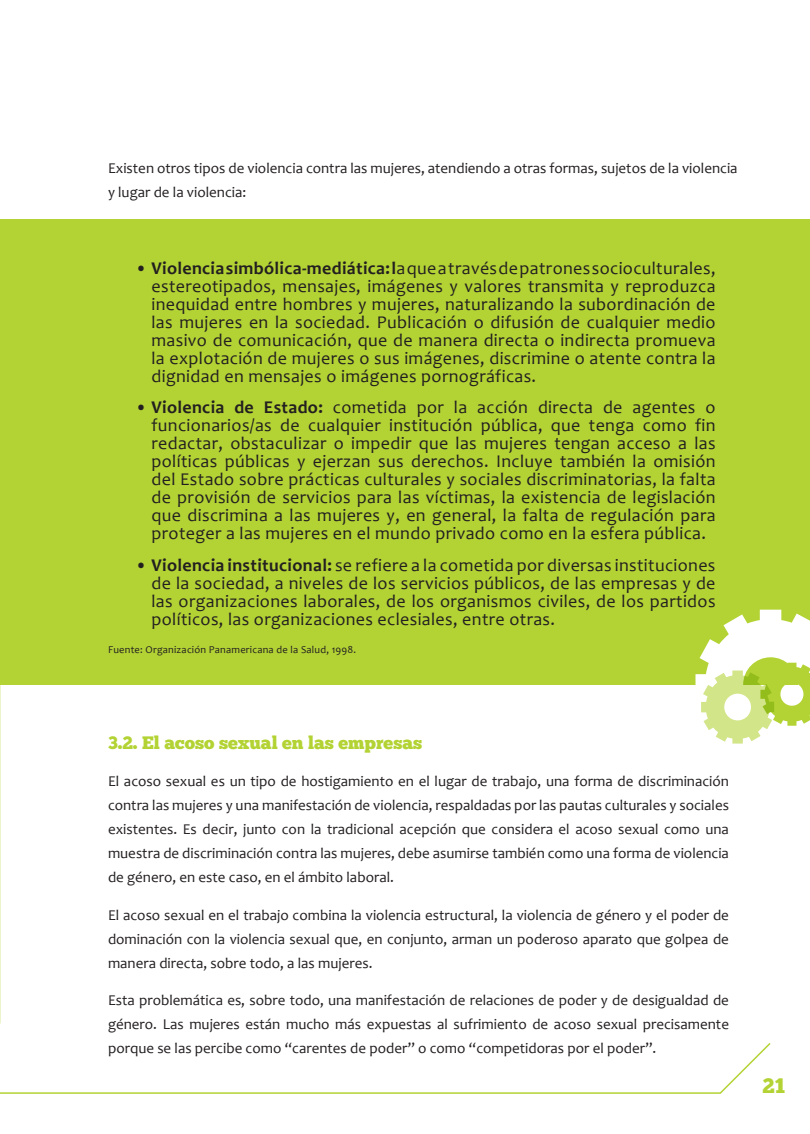
<style>
.page{position:relative;width:810px;height:1134px;background:#fff}
.page>*{position:absolute;margin:0;border:0;box-sizing:border-box;transform-origin:0 0}
.t1{font:21px "Chunk Five";color:#b3d334}
.t2{font:18px/18px "Candara";letter-spacing:.02em;color:#231f20;text-align:justify}
.t3{font:18px "Chunk Five";color:#b3d334}
.t4{font:15px/24px "Candara";color:#231f20;text-align:justify}
.t5{font:10.5px "Candara";letter-spacing:.02em;color:#231f20}
.s1{font-weight:700}
</style>
<div class="page">
<div style="left:0;top:219px;width:810px;height:466px;background:#b3d334"></div>
<svg style="left:695px;top:610px;width:115px;height:134px"></svg>
<svg style="left:0;top:1043px;width:771px;height:51px"></svg>
<p class="t4" style="left:108px;top:156px;width:631px">Existen otros tipos de violencia contra las mujeres, atendiendo a otras formas, sujetos de la violencia y lugar de la violencia:</p>
<p class="t2" style="left:152px;top:259px;width:566px;text-indent:-17px"><span class="s1">• Violencia simbólica-mediática: l</span>a que a través de patrones socioculturales, estereotipados, mensajes, imágenes y valores transmita y reproduzca inequidad entre hombres y mujeres, naturalizando la subordinación de las mujeres en la sociedad. Publicación o difusión de cualquier medio masivo de comunicación, que de manera directa o indirecta promueva la explotación de mujeres o sus imágenes, discrimine o atente contra la dignidad en mensajes o imágenes pornográficas.</p>
<p class="t2" style="left:152px;top:399px;width:566px;text-indent:-17px"><span class="s1">• Violencia de Estado:</span> cometida por la acción directa de agentes o funcionarios/as de cualquier institución pública, que tenga como fin redactar, obstaculizar o impedir que las mujeres tengan acceso a las políticas públicas y ejerzan sus derechos. Incluye también la omisión del Estado sobre prácticas culturales y sociales discriminatorias, la falta de provisión de servicios para las víctimas, la existencia de legislación que discrimina a las mujeres y, en general, la falta de regulación para proteger a las mujeres en el mundo privado como en la esfera pública.</p>
<p class="t2" style="left:151px;top:556px;width:566px;text-indent:-16px"><span class="s1">• Violencia institucional:</span> se refiere a la cometida por diversas instituciones de la sociedad, a niveles de los servicios públicos, de las empresas y de las organizaciones laborales, de los organismos civiles, de los partidos políticos, las organizaciones eclesiales, entre otras.</p>
<p class="t5" style="left:108px;top:643px;width:250px">Fuente: Organización Panamericana de la Salud, 1998.</p>
<p class="t3" style="left:108px;top:732px;width:316px">3.2. El acoso sexual en las empresas</p>
<p class="t4" style="left:108px;top:770px;width:623px">El acoso sexual es un tipo de hostigamiento en el lugar de trabajo, una forma de discriminación contra las mujeres y una manifestación de violencia, respaldadas por las pautas culturales y sociales existentes. Es decir, junto con la tradicional acepción que considera el acoso sexual como una muestra de discriminación contra las mujeres, debe asumirse también como una forma de violencia de género, en este caso, en el ámbito laboral.</p>
<p class="t4" style="left:108px;top:903px;width:622px">El acoso sexual en el trabajo combina la violencia estructural, la violencia de género y el poder de dominación con la violencia sexual que, en conjunto, arman un poderoso aparato que golpea de manera directa, sobre todo, a las mujeres.</p>
<p class="t4" style="left:108px;top:989px;width:623px">Esta problemática es, sobre todo, una manifestación de relaciones de poder y de desigualdad de género. Las mujeres están mucho más expuestas al sufrimiento de acoso sexual precisamente porque se las percibe como “carentes de poder” o como “competidoras por el poder”.</p>
<p class="t1" style="left:762px;top:1073px;width:24px">21</p>
</div>
